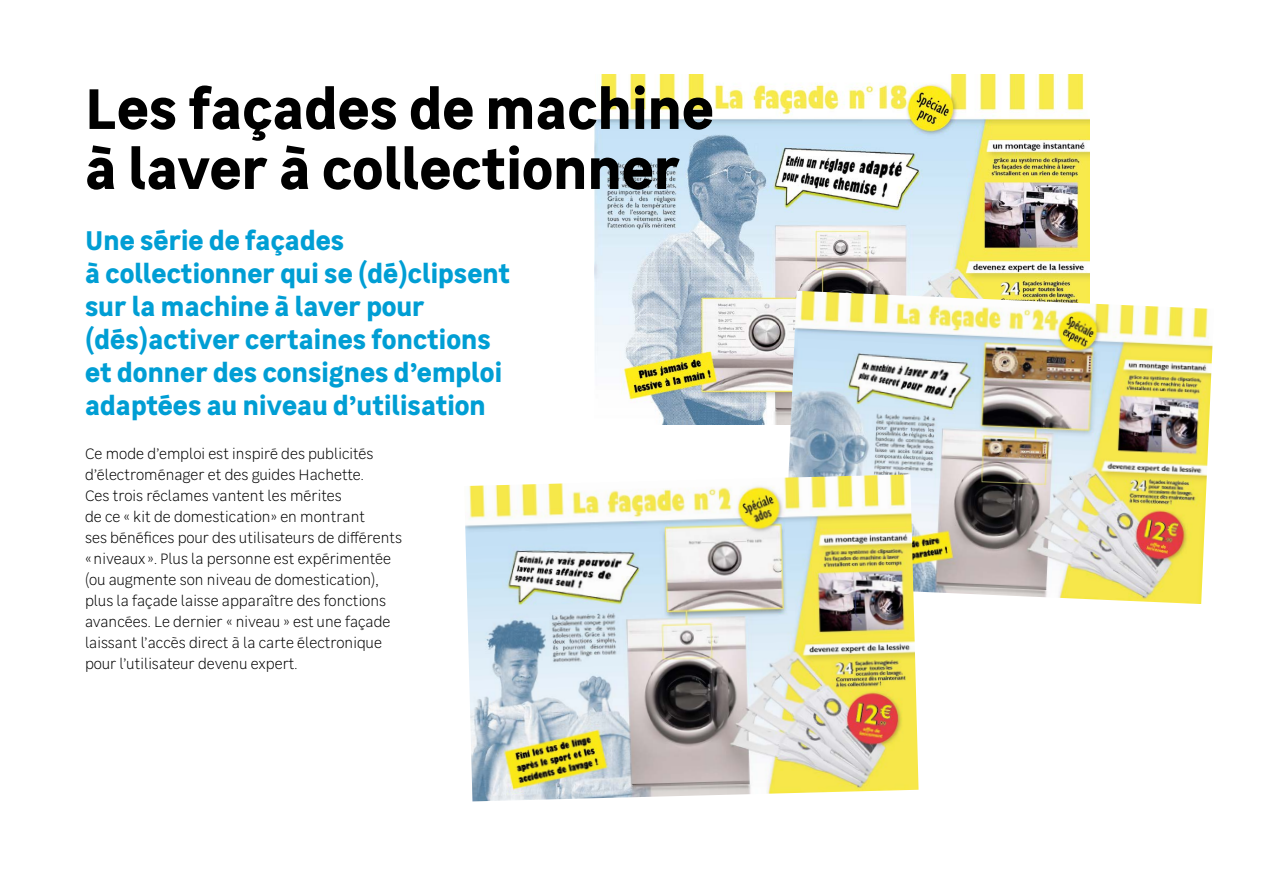
<style>
.page{position:relative;width:1263px;height:893px;background:#fff}
.page>*{position:absolute;margin:0;border:0;box-sizing:border-box;transform-origin:0 0}
.t1{font:700 57px/60px "Leroy Merlin Sans";color:#000}
.t2{font:700 27px/33px "Leroy Merlin Sans";color:#009ed4}
.t3{font:300 15px/21px "Leroy Merlin Sans";color:#000}
</style>
<div class="page">
<img style="left:595px;top:75px;width:495px;height:350px">
<img style="left:784px;top:291px;width:429px;height:313px">
<img style="left:465px;top:474px;width:453px;height:327px">
<h1 class="t1" style="left:85px;top:76px;width:630px">Les façades de machine à laver à collectionner</h1>
<h2 class="t2" style="left:85px;top:223px;width:427px">Une série de façades<br>à collectionner qui se (dé)clipsent sur la machine à laver pour (dés)activer certaines fonctions et donner des consignes d’emploi adaptées au niveau d’utilisation</h2>
<p class="t3" style="left:85px;top:443px;width:319px">Ce mode d’emploi est inspiré des publicités d’électroménager et des guides Hachette.<br>Ces trois réclames vantent les mérites<br>de ce « kit de domestication» en montrant<br>ses bénéfices pour des utilisateurs de différents « niveaux ». Plus la personne est expérimentée (ou augmente son niveau de domestication), plus la façade laisse apparaître des fonctions avancées. Le dernier « niveau » est une façade laissant l’accès direct à la carte électronique pour l’utilisateur devenu expert.</p>
</div>
